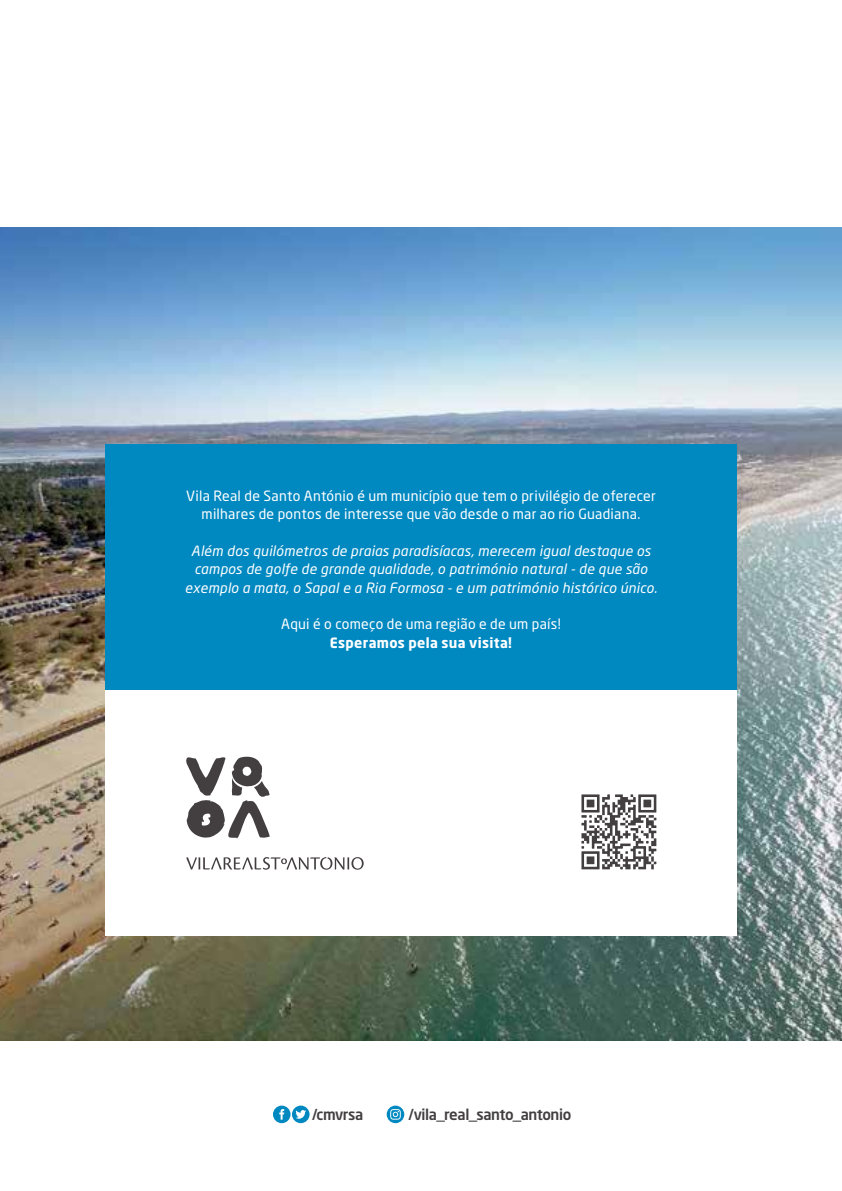
<style>
.page{position:relative;width:842px;height:1191px;background:#fff}
.page>*{position:absolute;margin:0;border:0;box-sizing:border-box;transform-origin:0 0}
.t1{font:500 15px "Neo Sans Std";letter-spacing:-.025em;color:#433f40}
.t2{font:italic 14px/18.4px "Neo Sans Std";letter-spacing:.02em;color:#fff;text-align:center}
.t3{font:14px/18.4px "Neo Sans Std";letter-spacing:.015em;color:#fff;text-align:center}
.t4{font:700 14px "Neo Sans Std";letter-spacing:.02em;color:#fff}
</style>
<div class="page">
<img style="left:0;top:228px;width:842px;height:812px">
<div style="left:105px;top:690px;width:632px;height:246px;background:#fff"></div>
<div style="left:105px;top:444px;width:632px;height:246px;background:#0088c1"></div>
<svg style="left:186px;top:857px;width:178px;height:12px"></svg>
<svg style="left:186px;top:756px;width:84px;height:83px"></svg>
<svg style="left:273px;top:1105px;width:37px;height:18px"></svg>
<svg style="left:387px;top:1105px;width:17px;height:18px"></svg>
<svg style="left:581px;top:794px;width:76px;height:75px"></svg>
<p class="t3" style="left:186px;top:486px;width:471px">Vila Real de Santo António é um município que tem o privilégio de oferecer milhares de pontos de interesse que vão desde o mar ao rio Guadiana.</p>
<p class="t2" style="left:185px;top:541px;width:474px">Além dos quilómetros de praias paradisíacas, merecem igual destaque os campos de golfe de grande qualidade, o património natural - de que são exemplo a mata, o Sapal e a Ria Formosa - e um património histórico único.</p>
<p class="t3" style="left:281px;top:615px;width:281px">Aqui é o começo de uma região e de um país!</p>
<p class="t4" style="left:330px;top:633px;width:184px">Esperamos pela sua visita!</p>
<p class="t1" style="left:312px;top:1104px;width:53px">/cmvrsa</p>
<p class="t1" style="left:409px;top:1104px;width:164px">/vila_real_santo_antonio</p>
</div>
